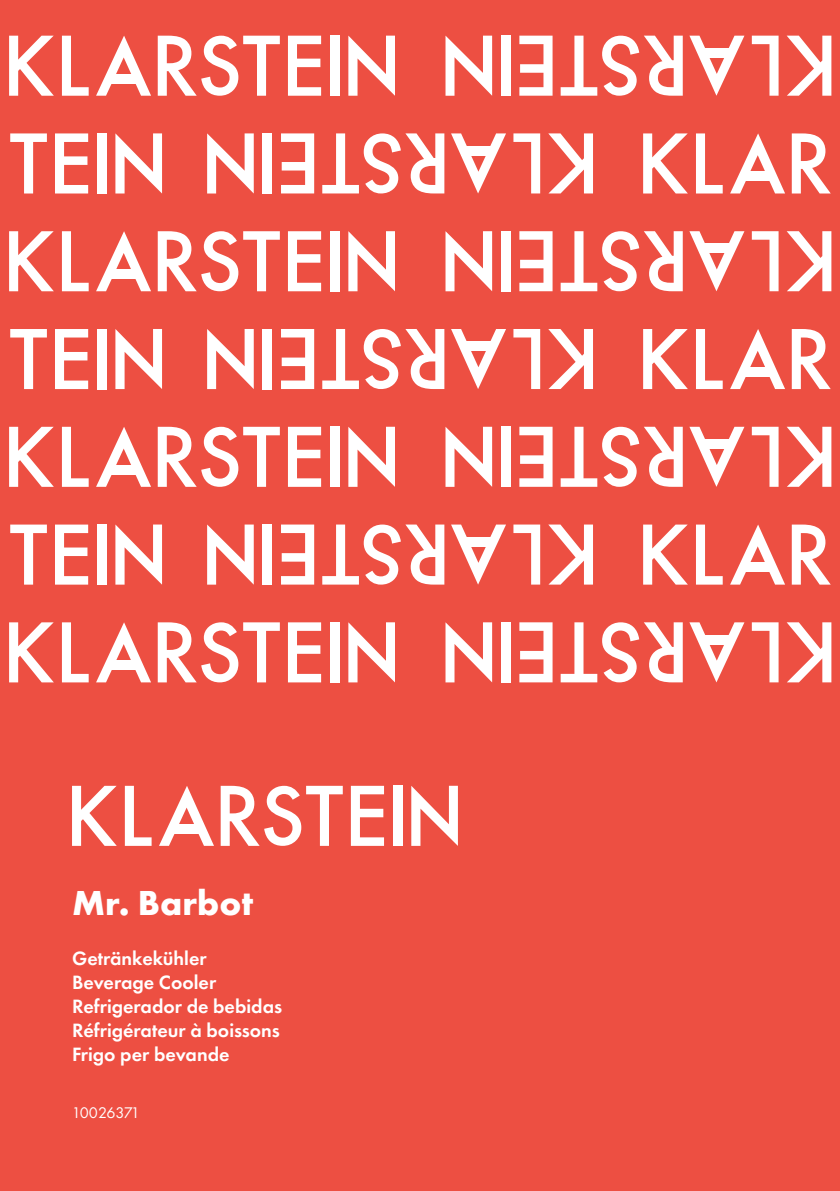
<style>
.page{position:relative;width:840px;height:1191px;background:#fff}
.page>*{position:absolute;margin:0;border:0;box-sizing:border-box;transform-origin:0 0}
.t1{font:700 36px "Futura PTW08";color:#fff}
.t2{font:600 20px/24px "Futura PTW08";color:#fff}
.t3{font:16px "Futura PTW08";letter-spacing:-.035em;color:#fff}
</style>
<div class="page">
<div style="left:0;top:0;width:839px;height:1191px;background:#ed4f42"></div>
<svg style="left:72px;top:786px;width:45px;height:60px"></svg>
<svg style="left:125px;top:786px;width:26px;height:60px"></svg>
<svg style="left:220px;top:786px;width:122px;height:60px"></svg>
<svg style="left:350px;top:786px;width:34px;height:60px"></svg>
<div style="left:393px;top:786px;width:9px;height:60px;background:#fff"></div>
<svg style="left:159px;top:786px;width:55px;height:60px"></svg>
<div style="left:170px;top:824px;width:33px;height:9px;background:#fff"></div>
<svg style="left:411px;top:785px;width:46px;height:61px"></svg>
<svg style="left:9px;top:36px;width:45px;height:60px"></svg>
<svg style="left:62px;top:36px;width:27px;height:60px"></svg>
<svg style="left:158px;top:36px;width:122px;height:60px"></svg>
<svg style="left:288px;top:36px;width:33px;height:60px"></svg>
<div style="left:330px;top:36px;width:9px;height:60px;background:#fff"></div>
<svg style="left:96px;top:36px;width:55px;height:60px"></svg>
<div style="left:107px;top:74px;width:33px;height:9px;background:#fff"></div>
<svg style="left:348px;top:36px;width:47px;height:60px"></svg>
<svg style="left:9px;top:427px;width:45px;height:60px"></svg>
<svg style="left:62px;top:427px;width:27px;height:60px"></svg>
<svg style="left:158px;top:427px;width:122px;height:60px"></svg>
<svg style="left:288px;top:427px;width:33px;height:60px"></svg>
<div style="left:330px;top:427px;width:9px;height:60px;background:#fff"></div>
<svg style="left:96px;top:427px;width:55px;height:60px"></svg>
<div style="left:107px;top:465px;width:33px;height:9px;background:#fff"></div>
<svg style="left:348px;top:427px;width:47px;height:60px"></svg>
<svg style="left:9px;top:622px;width:45px;height:60px"></svg>
<svg style="left:62px;top:622px;width:27px;height:60px"></svg>
<svg style="left:158px;top:622px;width:122px;height:60px"></svg>
<svg style="left:288px;top:622px;width:33px;height:60px"></svg>
<div style="left:330px;top:622px;width:9px;height:60px;background:#fff"></div>
<svg style="left:96px;top:622px;width:55px;height:60px"></svg>
<div style="left:107px;top:660px;width:33px;height:9px;background:#fff"></div>
<svg style="left:348px;top:622px;width:47px;height:60px"></svg>
<svg style="left:9px;top:231px;width:45px;height:60px"></svg>
<svg style="left:62px;top:231px;width:27px;height:60px"></svg>
<svg style="left:158px;top:231px;width:122px;height:60px"></svg>
<svg style="left:288px;top:231px;width:33px;height:60px"></svg>
<div style="left:330px;top:231px;width:9px;height:60px;background:#fff"></div>
<svg style="left:96px;top:231px;width:55px;height:60px"></svg>
<div style="left:107px;top:269px;width:33px;height:9px;background:#fff"></div>
<svg style="left:348px;top:231px;width:47px;height:60px"></svg>
<svg style="left:10px;top:133px;width:37px;height:60px"></svg>
<svg style="left:55px;top:133px;width:33px;height:60px"></svg>
<div style="left:97px;top:133px;width:9px;height:60px;background:#fff"></div>
<svg style="left:115px;top:133px;width:47px;height:60px"></svg>
<svg style="left:10px;top:329px;width:37px;height:60px"></svg>
<svg style="left:55px;top:329px;width:33px;height:60px"></svg>
<div style="left:97px;top:329px;width:9px;height:60px;background:#fff"></div>
<svg style="left:115px;top:329px;width:47px;height:60px"></svg>
<svg style="left:10px;top:524px;width:37px;height:60px"></svg>
<svg style="left:55px;top:524px;width:33px;height:60px"></svg>
<div style="left:97px;top:524px;width:9px;height:60px;background:#fff"></div>
<svg style="left:115px;top:524px;width:47px;height:60px"></svg>
<svg style="left:787px;top:36px;width:43px;height:60px"></svg>
<svg style="left:751px;top:36px;width:27px;height:60px"></svg>
<svg style="left:560px;top:36px;width:122px;height:60px"></svg>
<svg style="left:519px;top:36px;width:33px;height:60px"></svg>
<div style="left:501px;top:36px;width:9px;height:60px;background:#fff"></div>
<svg style="left:689px;top:36px;width:55px;height:60px"></svg>
<div style="left:699px;top:48px;width:34px;height:9px;background:#fff"></div>
<svg style="left:445px;top:36px;width:47px;height:60px"></svg>
<svg style="left:787px;top:427px;width:43px;height:60px"></svg>
<svg style="left:751px;top:427px;width:27px;height:60px"></svg>
<svg style="left:560px;top:427px;width:122px;height:60px"></svg>
<svg style="left:519px;top:427px;width:33px;height:60px"></svg>
<div style="left:501px;top:427px;width:9px;height:60px;background:#fff"></div>
<svg style="left:689px;top:427px;width:55px;height:60px"></svg>
<div style="left:699px;top:439px;width:34px;height:9px;background:#fff"></div>
<svg style="left:445px;top:427px;width:47px;height:60px"></svg>
<svg style="left:786px;top:622px;width:44px;height:60px"></svg>
<svg style="left:751px;top:622px;width:27px;height:60px"></svg>
<svg style="left:560px;top:622px;width:122px;height:60px"></svg>
<svg style="left:519px;top:622px;width:33px;height:60px"></svg>
<div style="left:501px;top:622px;width:9px;height:60px;background:#fff"></div>
<svg style="left:689px;top:622px;width:55px;height:60px"></svg>
<div style="left:699px;top:635px;width:34px;height:9px;background:#fff"></div>
<svg style="left:445px;top:622px;width:47px;height:60px"></svg>
<svg style="left:786px;top:231px;width:44px;height:60px"></svg>
<svg style="left:751px;top:231px;width:27px;height:60px"></svg>
<svg style="left:560px;top:231px;width:122px;height:60px"></svg>
<svg style="left:519px;top:231px;width:33px;height:60px"></svg>
<div style="left:501px;top:231px;width:9px;height:60px;background:#fff"></div>
<svg style="left:689px;top:231px;width:55px;height:60px"></svg>
<div style="left:699px;top:244px;width:34px;height:9px;background:#fff"></div>
<svg style="left:445px;top:231px;width:47px;height:60px"></svg>
<svg style="left:548px;top:133px;width:44px;height:60px"></svg>
<svg style="left:513px;top:133px;width:27px;height:60px"></svg>
<svg style="left:322px;top:133px;width:122px;height:60px"></svg>
<svg style="left:281px;top:133px;width:33px;height:60px"></svg>
<div style="left:263px;top:133px;width:9px;height:60px;background:#fff"></div>
<svg style="left:451px;top:133px;width:55px;height:60px"></svg>
<div style="left:461px;top:146px;width:33px;height:9px;background:#fff"></div>
<svg style="left:207px;top:133px;width:46px;height:60px"></svg>
<svg style="left:548px;top:329px;width:44px;height:60px"></svg>
<svg style="left:513px;top:329px;width:27px;height:60px"></svg>
<svg style="left:322px;top:329px;width:122px;height:60px"></svg>
<svg style="left:281px;top:329px;width:33px;height:60px"></svg>
<div style="left:263px;top:329px;width:9px;height:60px;background:#fff"></div>
<svg style="left:451px;top:329px;width:55px;height:60px"></svg>
<div style="left:461px;top:342px;width:33px;height:9px;background:#fff"></div>
<svg style="left:207px;top:329px;width:46px;height:60px"></svg>
<svg style="left:548px;top:524px;width:44px;height:60px"></svg>
<svg style="left:513px;top:524px;width:27px;height:60px"></svg>
<svg style="left:322px;top:524px;width:122px;height:60px"></svg>
<svg style="left:281px;top:524px;width:33px;height:60px"></svg>
<div style="left:263px;top:524px;width:9px;height:60px;background:#fff"></div>
<svg style="left:451px;top:524px;width:55px;height:60px"></svg>
<div style="left:461px;top:537px;width:33px;height:9px;background:#fff"></div>
<svg style="left:207px;top:524px;width:46px;height:60px"></svg>
<svg style="left:643px;top:133px;width:44px;height:60px"></svg>
<svg style="left:696px;top:133px;width:26px;height:60px"></svg>
<svg style="left:791px;top:133px;width:39px;height:60px"></svg>
<svg style="left:730px;top:133px;width:54px;height:60px"></svg>
<div style="left:740px;top:172px;width:34px;height:9px;background:#fff"></div>
<svg style="left:643px;top:329px;width:44px;height:60px"></svg>
<svg style="left:696px;top:329px;width:26px;height:60px"></svg>
<svg style="left:791px;top:329px;width:39px;height:60px"></svg>
<svg style="left:730px;top:329px;width:54px;height:60px"></svg>
<div style="left:740px;top:367px;width:34px;height:9px;background:#fff"></div>
<svg style="left:643px;top:524px;width:44px;height:60px"></svg>
<svg style="left:696px;top:524px;width:26px;height:60px"></svg>
<svg style="left:791px;top:524px;width:39px;height:60px"></svg>
<svg style="left:730px;top:524px;width:54px;height:60px"></svg>
<div style="left:740px;top:563px;width:34px;height:9px;background:#fff"></div>
<h1 class="t1" style="left:72px;top:879px;width:183px">Mr. Barbot</h1>
<p class="t2" style="left:72px;top:945px;width:211px">Getränkekühler<br>Beverage Cooler<br>Refrigerador de bebidas<br>Réfrigérateur à boissons<br>Frigo per bevande</p>
<p class="t3" style="left:72px;top:1102px;width:70px">10026371</p>
</div>
